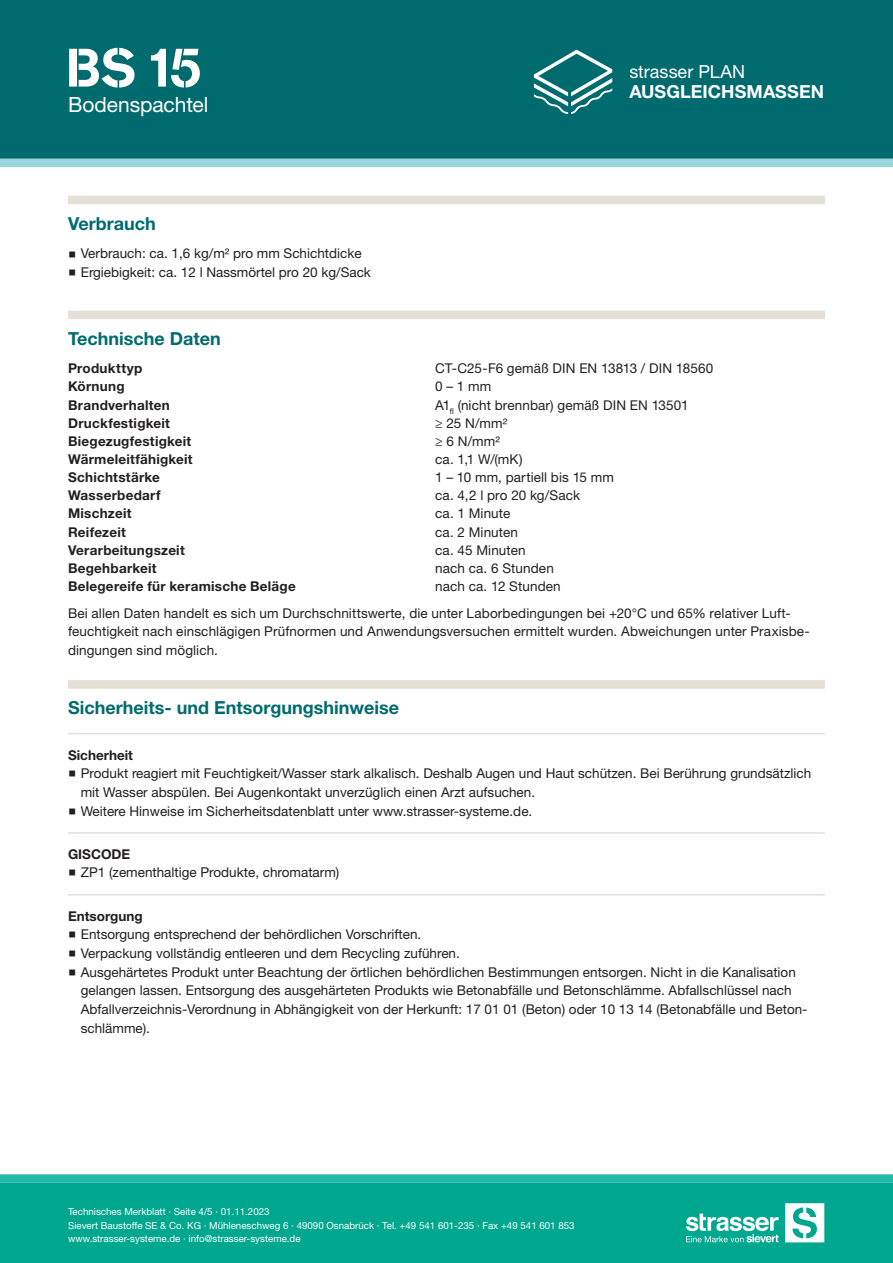
<style>
.page{position:relative;width:893px;height:1263px;background:#fff}
.page>*{position:absolute;margin:0;border:0;box-sizing:border-box;transform-origin:0 0}
.CB_AF_STR_Produkt_ku{font:700 54px "Standard CT Stencil";color:#fff}
.CB_AF_STR_Produkt_la{font:21px "Helvetica Neue LT Std";letter-spacing:-.005em;color:#fff}
.CB_AF_STR_Ueberschri{font:700 18px "Helvetica Neue LT Std";color:#006b6e}
.CB_AF_STR_Produktgru{font:700 18px "Helvetica Neue LT Std";letter-spacing:.005em;color:#fff}
.CB_AF_STR_Produktgru-2{font:18px "Helvetica Neue LT Std";color:#fff}
.CB_AF_STR_Fliesstext{font:13.5px/18.8px "Helvetica Neue LT Std";color:#231f20}
.CB_AF_STR_Fliesstext-2{font:700 13.5px "Helvetica Neue LT Std";letter-spacing:.02em;color:#231f20}
.CB_AF_STR_Unterueber{font:700 13.5px "Helvetica Neue LT Std";color:#231f20}
.t1{font:9.75px/13.5px "Helvetica Neue LT Std";color:#fff}
</style>
<div class="page">
<div style="left:0;top:0;width:893px;height:159px;background:#006b6e"></div>
<div style="left:0;top:159px;width:893px;height:8px;background:#99d7db"></div>
<svg style="left:534px;top:50px;width:78px;height:64px"></svg>
<div style="left:0;top:1183px;width:893px;height:80px;background:#00a78f"></div>
<div style="left:0;top:1174px;width:893px;height:9px;background:#22bbab"></div>
<svg style="left:785px;top:1203px;width:39px;height:39px"></svg>
<svg style="left:686px;top:1213px;width:93px;height:29px"></svg>
<div style="left:68px;top:196px;width:757px;height:8px;background:#e5e0d7"></div>
<div style="left:68px;top:311px;width:757px;height:8px;background:#e5e0d7"></div>
<div style="left:68px;top:680px;width:757px;height:9px;background:#e5e0d7"></div>
<hr style="left:68px;top:733px;width:757px;height:1px;background:#e5e0d7">
<hr style="left:68px;top:832px;width:757px;height:2px;background:#e5e0d7">
<hr style="left:68px;top:894px;width:757px;height:1px;background:#e5e0d7">
<p class="CB_AF_STR_Produkt_ku" style="left:66px;top:34px;width:137px">BS 15</p>
<p class="CB_AF_STR_Produkt_la" style="left:68px;top:92px;width:142px">Bodenspachtel</p>
<p class="CB_AF_STR_Ueberschri" style="left:68px;top:212px;width:89px">Verbrauch</p>
<p class="CB_AF_STR_Fliesstext" style="left:81px;top:244px;width:282px">Verbrauch: ca. 1,6 kg/m² pro mm Schichtdicke</p>
<p class="CB_AF_STR_Fliesstext" style="left:81px;top:263px;width:292px">Ergiebigkeit: ca. 12 l Nassmörtel pro 20 kg/Sack</p>
<p class="CB_AF_STR_Produktgru-2" style="left:629px;top:61px;width:117px">strasser PLAN</p>
<p class="CB_AF_STR_Produktgru" style="left:629px;top:81px;width:196px">AUSGLEICHSMASSEN</p>
<p class="CB_AF_STR_Ueberschri" style="left:68px;top:327px;width:154px">Technische Daten</p>
<p class="CB_AF_STR_Fliesstext-2" style="left:68px;top:360px;width:76px">Produkttyp</p>
<p class="CB_AF_STR_Fliesstext" style="left:435px;top:359px;width:280px">CT-C25-F6 gemäß DIN EN 13813 / DIN 18560</p>
<p class="CB_AF_STR_Fliesstext-2" style="left:68px;top:378px;width:58px">Körnung</p>
<p class="CB_AF_STR_Fliesstext" style="left:435px;top:377px;width:58px">0 – 1 mm</p>
<p class="CB_AF_STR_Fliesstext-2" style="left:68px;top:396px;width:103px">Brandverhalten</p>
<p class="CB_AF_STR_Fliesstext" style="left:435px;top:395px;width:255px">A1<sub>fl</sub> (nicht brennbar) gemäß DIN EN 13501</p>
<p class="CB_AF_STR_Fliesstext-2" style="left:68px;top:415px;width:103px">Druckfestigkeit</p>
<p class="CB_AF_STR_Fliesstext" style="left:435px;top:413px;width:74px">≥ 25 N/mm²</p>
<p class="CB_AF_STR_Fliesstext-2" style="left:68px;top:433px;width:125px">Biegezugfestigkeit</p>
<p class="CB_AF_STR_Fliesstext" style="left:435px;top:431px;width:66px">≥ 6 N/mm²</p>
<p class="CB_AF_STR_Fliesstext-2" style="left:68px;top:451px;width:126px">Wärmeleitfähigkeit</p>
<p class="CB_AF_STR_Fliesstext" style="left:435px;top:450px;width:89px">ca. 1,1 W/(mK)</p>
<p class="CB_AF_STR_Fliesstext-2" style="left:68px;top:469px;width:93px">Schichtstärke</p>
<p class="CB_AF_STR_Fliesstext" style="left:435px;top:468px;width:180px">1 – 10 mm, partiell bis 15 mm</p>
<p class="CB_AF_STR_Fliesstext-2" style="left:68px;top:487px;width:94px">Wasserbedarf</p>
<p class="CB_AF_STR_Fliesstext" style="left:435px;top:486px;width:146px">ca. 4,2 l pro 20 kg/Sack</p>
<p class="CB_AF_STR_Fliesstext-2" style="left:68px;top:505px;width:65px">Mischzeit</p>
<p class="CB_AF_STR_Fliesstext" style="left:435px;top:504px;width:77px">ca. 1 Minute</p>
<p class="CB_AF_STR_Fliesstext-2" style="left:68px;top:523px;width:59px">Reifezeit</p>
<p class="CB_AF_STR_Fliesstext" style="left:435px;top:522px;width:84px">ca. 2 Minuten</p>
<p class="CB_AF_STR_Fliesstext-2" style="left:68px;top:542px;width:118px">Verarbeitungszeit</p>
<p class="CB_AF_STR_Fliesstext" style="left:435px;top:540px;width:92px">ca. 45 Minuten</p>
<p class="CB_AF_STR_Fliesstext-2" style="left:68px;top:560px;width:90px">Begehbarkeit</p>
<p class="CB_AF_STR_Fliesstext" style="left:435px;top:558px;width:120px">nach ca. 6 Stunden</p>
<p class="CB_AF_STR_Fliesstext-2" style="left:68px;top:578px;width:229px">Belegereife für keramische Beläge</p>
<p class="CB_AF_STR_Fliesstext" style="left:435px;top:577px;width:127px">nach ca. 12 Stunden</p>
<p class="CB_AF_STR_Fliesstext" style="left:68px;top:603px;width:743px">Bei allen Daten handelt es sich um Durchschnittswerte, die unter Laborbedingungen bei +20°C und 65% relativer Luft&shy;feuchtigkeit nach einschlägigen Prüfnormen und Anwendungsversuchen ermittelt wurden. Abweichungen unter Praxisbe&shy;dingungen sind möglich.</p>
<p class="CB_AF_STR_Ueberschri" style="left:68px;top:697px;width:332px">Sicherheits- und Entsorgungshinweise</p>
<p class="CB_AF_STR_Unterueber" style="left:68px;top:747px;width:66px">Sicherheit</p>
<p class="CB_AF_STR_Fliesstext" style="left:81px;top:764px;width:732px">Produkt reagiert mit Feuchtigkeit/Wasser stark alkalisch. Deshalb Augen und Haut schützen. Bei Berührung grundsätzlich mit Wasser abspülen. Bei Augenkontakt unverzüglich einen Arzt aufsuchen.</p>
<p class="CB_AF_STR_Fliesstext" style="left:81px;top:801px;width:453px">Weitere Hinweise im Sicherheitsdatenblatt unter www.strasser-systeme.de.</p>
<p class="CB_AF_STR_Unterueber" style="left:68px;top:846px;width:64px">GISCODE</p>
<p class="CB_AF_STR_Fliesstext" style="left:81px;top:863px;width:260px">ZP1 (zementhaltige Produkte, chromatarm)</p>
<p class="CB_AF_STR_Unterueber" style="left:68px;top:908px;width:76px">Entsorgung</p>
<p class="CB_AF_STR_Fliesstext" style="left:81px;top:925px;width:342px">Entsorgung entsprechend der behördlichen Vorschriften.</p>
<p class="CB_AF_STR_Fliesstext" style="left:81px;top:943px;width:381px">Verpackung vollständig entleeren und dem Recycling zuführen.</p>
<p class="CB_AF_STR_Fliesstext" style="left:81px;top:962px;width:728px">Ausgehärtetes Produkt unter Beachtung der örtlichen behördlichen Bestimmungen entsorgen. Nicht in die Kanalisation gelangen lassen. Entsorgung des ausgehärteten Produkts wie Betonabfälle und Betonschlämme. Abfallschlüssel nach Abfallverzeichnis-Verordnung in Abhängigkeit von der Herkunft: 17 01 01 (Beton) oder 10 13 14 (Betonabfälle und Beton&shy;schlämme).</p>
<p class="t1" style="left:68px;top:1205px;width:508px">Technisches Merkblatt · Seite 4/5 · 01.11.2023<br>Sievert Baustoffe SE &amp; Co. KG · Mühleneschweg 6 · 49090 Osnabrück · Tel. +49 541 601-235 · Fax +49 541 601 853 www.strasser-systeme.de · info@strasser-systeme.de</p>
</div>
